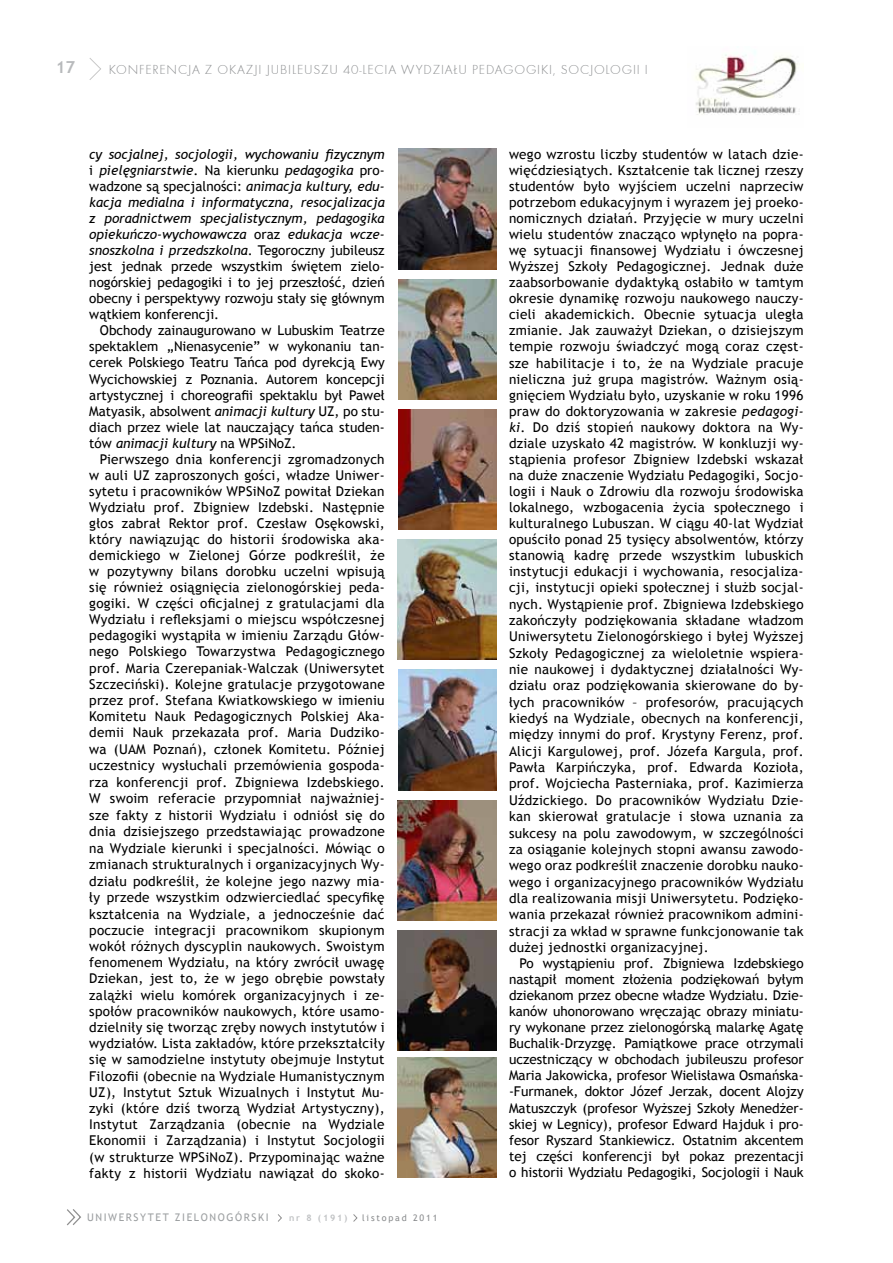
<style>
.page{position:relative;width:893px;height:1263px;background:#fff}
.page>*{position:absolute;margin:0;border:0;box-sizing:border-box;transform-origin:0 0}
.t1{font:700 16.5px "Trebuchet MS";color:#b8babc}
.t2{font:13.5px/16.2px "Trebuchet MS";color:#000;text-align:justify}
.t3{font:italic 13.5px/16px "Trebuchet MS";color:#000;text-align:justify}
.t4{font:13.5px "Futura TEE Ligh";letter-spacing:.06em;color:#8a8c8e}
.t5{font:10.5px "Trebuchet MS";letter-spacing:.15em;color:#9da0a2}
.t6{font:9px "Trebuchet MS";letter-spacing:.2em;color:#8a8c8e}
.t7{font:700 9px "Trebuchet MS";color:#c0c2c4}
.s1{font-style:normal}
.s2{font-style:italic}
</style>
<div class="page">
<svg style="left:89px;top:58px;width:12px;height:22px"></svg>
<svg style="left:278px;top:1214px;width:4px;height:8px"></svg>
<svg style="left:353px;top:1214px;width:4px;height:8px"></svg>
<svg style="left:67px;top:1209px;width:14px;height:17px"></svg>
<img style="left:695px;top:51px;width:103px;height:64px">
<img style="left:398px;top:149px;width:99px;height:120px">
<img style="left:398px;top:279px;width:99px;height:120px">
<img style="left:398px;top:409px;width:99px;height:121px">
<img style="left:397px;top:540px;width:99px;height:120px">
<img style="left:398px;top:670px;width:99px;height:120px">
<img style="left:397px;top:800px;width:99px;height:120px">
<img style="left:397px;top:930px;width:99px;height:121px">
<img style="left:397px;top:1058px;width:99px;height:120px">
<p class="t1" style="left:56px;top:57px;width:21px">17</p>
<p class="t4" style="left:109px;top:61px;width:541px">KONFERENCJA Z OKAZJI JUBILEUSZU 40-LECIA WYDZIAŁU PEDAGOGIKI, SOCJOLOGII I</p>
<p class="t3" style="left:89px;top:146px;width:297px">cy socjalnej, socjologii, wychowaniu fizycznym <span class="s1">i</span> pielęgniarstwie<span class="s1">. Na kierunku</span> pedagogika <span class="s1">pro&shy;wadzone są specjalności:</span> animacja kultury, edu&shy;kacja medialna i informatyczna, resocjalizacja z poradnictwem specjalistycznym, pedagogika opiekuńczo-wychowawcza <span class="s1">oraz</span> edukacja wcze&shy;snoszkolna i przedszkolna<span class="s1">. Tegoroczny jubileusz jest jednak przede wszystkim świętem zielo&shy;nogórskiej pedagogiki i to jej przeszłość, dzień obecny i perspektywy rozwoju stały się głównym wątkiem konferencji.</span></p>
<p class="t2" style="left:89px;top:323px;width:297px;text-indent:11px">Obchody zainaugurowano w Lubuskim Teatrze spektaklem „Nienasycenie” w wykonaniu tan&shy;cerek Polskiego Teatru Tańca pod dyrekcją Ewy Wycichowskiej z Poznania. Autorem koncepcji artystycznej i choreografii spektaklu był Paweł Matyasik, absolwent <span class="s2">animacji kultury</span> UZ, po stu&shy;diach przez wiele lat nauczający tańca studen&shy;tów <span class="s2">animacji kultury</span> na WPSiNoZ.</p>
<p class="t2" style="left:89px;top:451px;width:297px;text-indent:11px">Pierwszego dnia konferencji zgromadzonych w auli UZ zaproszonych gości, władze Uniwer&shy;sytetu i pracowników WPSiNoZ powitał Dziekan Wydziału prof. Zbigniew Izdebski. Następnie głos zabrał Rektor prof. Czesław Osękowski, który nawiązując do historii środowiska aka&shy;demickiego w Zielonej Górze podkreślił, że w pozytywny bilans dorobku uczelni wpisują się również osiągnięcia zielonogórskiej peda&shy;gogiki. W części oficjalnej z gratulacjami dla Wydziału i refleksjami o miejscu współczesnej pedagogiki wystąpiła w imieniu Zarządu Głów&shy;nego Polskiego Towarzystwa Pedagogicznego prof. Maria Czerepaniak-Walczak (Uniwersytet Szczeciński). Kolejne gratulacje przygotowane przez prof. Stefana Kwiatkowskiego w imieniu Komitetu Nauk Pedagogicznych Polskiej Aka&shy;demii Nauk przekazała prof. Maria Dudziko&shy;wa (UAM Poznań), członek Komitetu. Później uczestnicy wysłuchali przemówienia gospoda&shy;rza konferencji prof. Zbigniewa Izdebskiego.<br>W swoim referacie przypomniał najważniej&shy;sze fakty z historii Wydziału i odniósł się do dnia dzisiejszego przedstawiając prowadzone na Wydziale kierunki i specjalności. Mówiąc o zmianach strukturalnych i organizacyjnych Wy&shy;działu podkreślił, że kolejne jego nazwy mia&shy;ły przede wszystkim odzwierciedlać specyfikę kształcenia na Wydziale, a jednocześnie dać poczucie integracji pracownikom skupionym wokół różnych dyscyplin naukowych. Swoistym fenomenem Wydziału, na który zwrócił uwagę Dziekan, jest to, że w jego obrębie powstały zalążki wielu komórek organizacyjnych i ze&shy;społów pracowników naukowych, które usamo&shy;dzielniły się tworząc zręby nowych instytutów i wydziałów. Lista zakładów, które przekształciły się w samodzielne instytuty obejmuje Instytut Filozofii (obecnie na Wydziale Humanistycznym UZ), Instytut Sztuk Wizualnych i Instytut Mu&shy;zyki (które dziś tworzą Wydział Artystyczny), Instytut Zarządzania (obecnie na Wydziale Ekonomii i Zarządzania) i Instytut Socjologii (w strukturze WPSiNoZ). Przypominając ważne fakty z historii Wydziału nawiązał do skoko-</p>
<p class="t5" style="left:87px;top:1211px;width:183px">UNIWERSYTET ZIELONOGÓRSKI</p>
<p class="t7" style="left:289px;top:1212px;width:60px">nr 8 (191)</p>
<p class="t6" style="left:362px;top:1212px;width:77px">listopad 2011</p>
<p class="t2" style="left:509px;top:146px;width:296px">wego wzrostu liczby studentów w latach dzie&shy;więćdziesiątych. Kształcenie tak licznej rzeszy studentów było wyjściem uczelni naprzeciw potrzebom edukacyjnym i wyrazem jej proeko&shy;nomicznych działań. Przyjęcie w mury uczelni wielu studentów znacząco wpłynęło na popra&shy;wę sytuacji finansowej Wydziału i ówczesnej Wyższej Szkoły Pedagogicznej. Jednak duże zaabsorbowanie dydaktyką osłabiło w tamtym okresie dynamikę rozwoju naukowego nauczy&shy;cieli akademickich. Obecnie sytuacja uległa zmianie. Jak zauważył Dziekan, o dzisiejszym tempie rozwoju świadczyć mogą coraz częst&shy;sze habilitacje i to, że na Wydziale pracuje nieliczna już grupa magistrów. Ważnym osią&shy;gnięciem Wydziału było, uzyskanie w roku 1996 praw do doktoryzowania w zakresie <span class="s2">pedagogi&shy;ki</span>. Do dziś stopień naukowy doktora na Wy&shy;dziale uzyskało 42 magistrów. W konkluzji wy&shy;stąpienia profesor Zbigniew Izdebski wskazał na duże znaczenie Wydziału Pedagogiki, Socjo&shy;logii i Nauk o Zdrowiu dla rozwoju środowiska lokalnego, wzbogacenia życia społecznego i kulturalnego Lubuszan. W ciągu 40-lat Wydział opuściło ponad 25 tysięcy absolwentów, którzy stanowią kadrę przede wszystkim lubuskich instytucji edukacji i wychowania, resocjaliza&shy;cji, instytucji opieki społecznej i służb socjal&shy;nych. Wystąpienie prof. Zbigniewa Izdebskiego zakończyły podziękowania składane władzom Uniwersytetu Zielonogórskiego i byłej Wyższej Szkoły Pedagogicznej za wieloletnie wspiera&shy;nie naukowej i dydaktycznej działalności Wy&shy;działu oraz podziękowania skierowane do by&shy;łych pracowników – profesorów, pracujących kiedyś na Wydziale, obecnych na konferencji, między innymi do prof. Krystyny Ferenz, prof.<br>Alicji Kargulowej, prof. Józefa Kargula, prof.<br>Pawła Karpińczyka, prof. Edwarda Kozioła, prof. Wojciecha Pasterniaka, prof. Kazimierza Uździckiego. Do pracowników Wydziału Dzie&shy;kan skierował gratulacje i słowa uznania za sukcesy na polu zawodowym, w szczególności za osiąganie kolejnych stopni awansu zawodo&shy;wego oraz podkreślił znaczenie dorobku nauko&shy;wego i organizacyjnego pracowników Wydziału dla realizowania misji Uniwersytetu. Podzięko&shy;wania przekazał również pracownikom admini&shy;stracji za wkład w sprawne funkcjonowanie tak dużej jednostki organizacyjnej.</p>
<p class="t2" style="left:509px;top:955px;width:296px;text-indent:11px">Po wystąpieniu prof. Zbigniewa Izdebskiego nastąpił moment złożenia podziękowań byłym dziekanom przez obecne władze Wydziału. Dzie&shy;kanów uhonorowano wręczając obrazy miniatu&shy;ry wykonane przez zielonogórską malarkę Agatę Buchalik-Drzyzgę. Pamiątkowe prace otrzymali uczestniczący w obchodach jubileuszu profesor Maria Jakowicka, profesor Wielisława Osmańska--Furmanek, doktor Józef Jerzak, docent Alojzy Matuszczyk (profesor Wyższej Szkoły Menedżer&shy;skiej w Legnicy), profesor Edward Hajduk i pro&shy;fesor Ryszard Stankiewicz. Ostatnim akcentem tej części konferencji był pokaz prezentacji o historii Wydziału Pedagogiki, Socjologii i Nauk</p>
</div>
